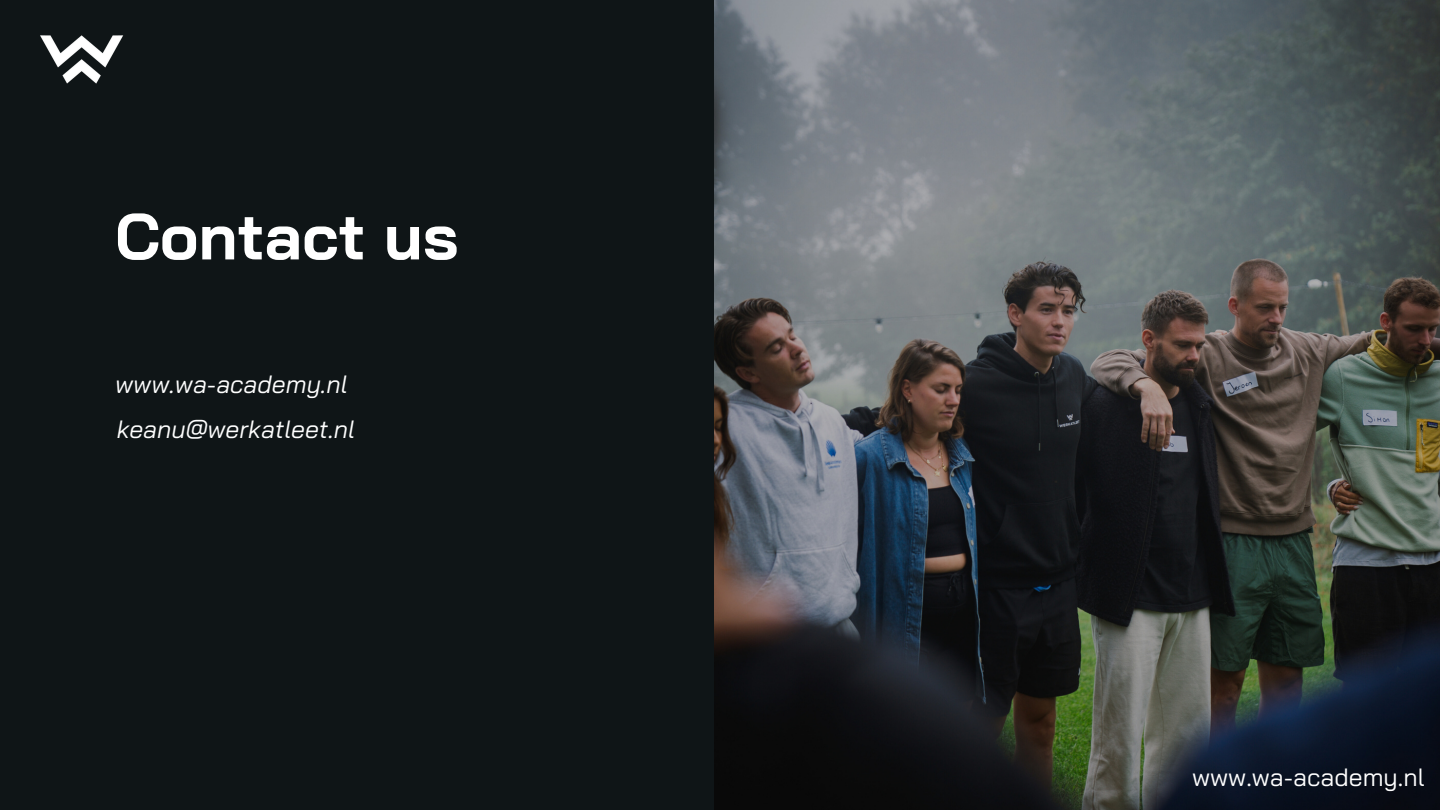
<style>
.page{position:relative;width:1440px;height:810px;background:#0f1517}
.page>*{position:absolute;margin:0;border:0;box-sizing:border-box;transform-origin:0 0}
.t1{font:700 65px "Bai Jamjuree";color:#fff}
.t2{font:italic 25px "Bai Jamjuree";color:#fff}
.t3{font:25px "Bai Jamjuree";color:#fff}
</style>
<div class="page">
<img style="left:40px;top:35px;width:84px;height:49px">
<img style="left:714px;top:0;width:726px;height:810px">
<p class="t1" style="left:115px;top:194px;width:345px">Contact us</p>
<p class="t2" style="left:115px;top:368px;width:234px">www.wa-academy.nl</p>
<p class="t2" style="left:117px;top:413px;width:240px">keanu@werkatleet.nl</p>
<p class="t3" style="left:1192px;top:761px;width:234px">www.wa-academy.nl</p>
</div>
